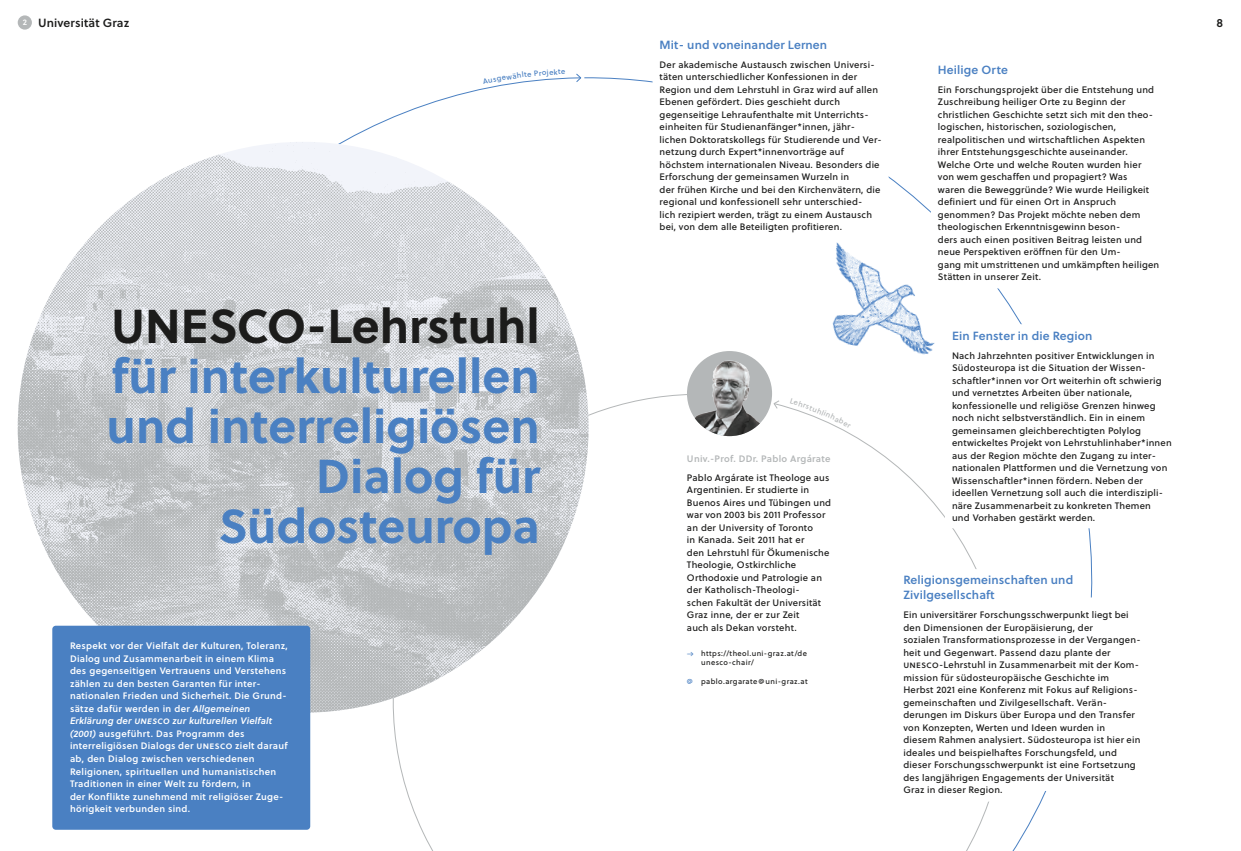
<style>
.page{position:relative;width:1241px;height:851px;background:#fff}
.page>*{position:absolute;margin:0;border:0;box-sizing:border-box;transform-origin:0 0}
.HL_38_40_RB{font:700 47.5px/50px "Soleil";color:#4a80c2;text-align:right}
.HL_38_40_RB-2{font:700 47.5px "Soleil";color:#1c1c1b}
.Projekt_ÜS{font:11.88px/15.6px "Soleil Sb";letter-spacing:.01em;color:#4a80c2}
.UNIVERSITÄT{font:11.88px "Soleil Sb";letter-spacing:.01em;color:#1c1c1b}
.Copy_7_5_10_20{font:9.38px/12.5px "Soleil Bk";letter-spacing:.02em;color:#1c1c1b}
.einleitung{font:9.38px/12.5px "Soleil Sb";letter-spacing:.03em;color:#fff}
.Copy_7_5_10_20-2{font:9.38px "Soleil Sb";letter-spacing:.03em;color:#b4b7b8}
.t1{font:8.12px "Soleil Sb";color:#fff}
.captions_6_7_5_50_bl{font:7.5px/9.4px "Soleil Bk";letter-spacing:.05em;color:#1c1c1b}
.s1{font-style:italic}
.s2{color:#4a80c2}
</style>
<div class="page">
<svg style="left:575px;top:73px;width:6px;height:9px"></svg>
<img style="left:18px;top:142px;width:570px;height:570px;border-radius:285px">
<div style="left:18px;top:15px;width:14px;height:15px;background:#b4b7b8;border-radius:50%"></div>
<img style="left:832px;top:242px;width:103px;height:113px">
<div style="left:52px;top:625px;width:258px;height:204px;background:#4a80c2;border-radius:4px"></div>
<img style="left:687px;top:356px;width:85px;height:80px">
<svg style="left:789px;top:407px;width:51px;height:21px"></svg>
<svg style="left:507px;top:77px;width:58px;height:7px"></svg>
<p class="t1" style="left:23px;top:16px;width:6px">2</p>
<p class="UNIVERSITÄT" style="left:38px;top:14px;width:93px">Universität Graz</p>
<p class="HL_38_40_RB-2" style="left:111px;top:289px;width:430px">UNESCO-Lehrstuhl</p>
<p class="HL_38_40_RB" style="left:111px;top:349px;width:430px">für interkulturellen</p>
<p class="HL_38_40_RB" style="left:107px;top:399px;width:434px">und interreligiösen<br>Dialog für<br>Südosteuropa</p>
<p class="einleitung" style="left:70px;top:639px;width:219px">Respekt vor der Vielfalt der Kulturen, Toleranz, Dialog und Zusammenarbeit in einem Klima des gegenseitigen Vertrauens und Verstehens zählen zu den besten Garanten für inter&shy;nationalen Frieden und Sicherheit. Die Grund&shy;sätze dafür werden in der <span class="s1">Allgemeinen Erklärung der unesco zur kulturellen Vielfalt (2001)</span> ausgeführt. Das Programm des interreligiösen Dialogs der unesco zielt darauf ab, den Dialog zwischen verschiedenen Religionen, spirituellen und humanistischen Traditionen in einer Welt zu fördern, in<br>der Konflikte zunehmend mit religiöser Zuge&shy;hörigkeit verbunden sind.</p>
<p class="Projekt_ÜS" style="left:659px;top:36px;width:169px">Mit- und voneinander Lernen</p>
<p class="Copy_7_5_10_20" style="left:659px;top:58px;width:223px">Der akademische Austausch zwischen Universi&shy;täten unterschiedlicher Konfessionen in der Region und dem Lehrstuhl in Graz wird auf allen Ebenen gefördert. Dies geschieht durch gegenseitige Lehraufenthalte mit Unterrichts&shy;einheiten für Studienanfänger*innen, jähr&shy;lichen Doktoratskollegs für Studierende und Ver&shy;netzung durch Expert*innenvorträge auf höchstem internationalen Niveau. Besonders die Erforschung der gemeinsamen Wurzeln in<br>der frühen Kirche und bei den Kirchenvätern, die regional und konfessionell sehr unterschied-<br>lich rezipiert werden, trägt zu einem Austausch bei, von dem alle Beteiligten profitieren.</p>
<p class="Copy_7_5_10_20-2" style="left:687px;top:451px;width:145px">Univ.-Prof. DDr. Pablo Argárate</p>
<p class="Copy_7_5_10_20" style="left:687px;top:470px;width:146px">Pablo Argárate ist Theologe aus<br>Argentinien. Er studierte in<br>Buenos Aires und Tübingen und war von 2003 bis 2011 Professor an der University of Toronto<br>in Kanada. Seit 2011 hat er<br>den Lehrstuhl für Ökumenische<br>Theologie, Ostkirchliche<br>Orthodoxie und Patrologie an der Katholisch-Theologi-<br>schen Fakultät der Universität<br>Graz inne, der er zur Zeit<br>auch als Dekan vorsteht.</p>
<p class="captions_6_7_5_50_bl" style="left:701px;top:648px;width:107px;text-indent:-14px"><span class="s2">→</span> https://theol.uni-graz.at/de unesco-chair/</p>
<p class="captions_6_7_5_50_bl" style="left:687px;top:676px;width:122px"><span class="s2">@</span> pablo.argarate@uni-graz.at</p>
<p class="Projekt_ÜS" style="left:937px;top:61px;width:71px">Heilige Orte</p>
<p class="Copy_7_5_10_20" style="left:937px;top:83px;width:223px">Ein Forschungsprojekt über die Entstehung und Zuschreibung heiliger Orte zu Beginn der christlichen Geschichte setzt sich mit den theo&shy;logischen, historischen, soziologischen, realpolitischen und wirtschaftlichen Aspekten ihrer Entstehungsgeschichte auseinander.<br>Welche Orte und welche Routen wurden hier von wem geschaffen und propagiert? Was<br>waren die Beweggründe? Wie wurde Heiligkeit definiert und für einen Ort in Anspruch genommen? Das Projekt möchte neben dem theologischen Erkenntnisgewinn beson-<br>ders auch einen positiven Beitrag leisten und neue Perspektiven eröffnen für den Um-<br>gang mit umstrittenen und umkämpften heiligen Stätten in unserer Zeit.</p>
<p class="Projekt_ÜS" style="left:951px;top:327px;width:142px">Ein Fenster in die Region</p>
<p class="Copy_7_5_10_20" style="left:951px;top:348px;width:211px">Nach Jahrzehnten positiver Entwicklungen in Südosteuropa ist die Situation der Wissen&shy;schaftler*innen vor Ort weiterhin oft schwierig und vernetztes Arbeiten über nationale, konfessionelle und religiöse Grenzen hinweg noch nicht selbstverständlich. Ein in einem gemeinsamen gleichberechtigten Polylog</p>
<p class="Copy_7_5_10_20" style="left:951px;top:436px;width:221px">entwickeltes Projekt von Lehrstuhlinhaber*innen aus der Region möchte den Zugang zu inter&shy;nationalen Plattformen und die Vernetzung von Wissenschaftler*innen fördern. Neben der ideellen Vernetzung soll auch die interdiszipli&shy;näre Zusammenarbeit zu konkreten Themen<br>und Vorhaben gestärkt werden.</p>
<p class="Projekt_ÜS" style="left:903px;top:571px;width:171px">Religionsgemeinschaften und<br>Zivilgesellschaft</p>
<p class="Copy_7_5_10_20" style="left:903px;top:608px;width:238px">Ein universitärer Forschungsschwerpunkt liegt bei den Dimensionen der Europäisierung, der<br>sozialen Transformationsprozesse in der Vergangen&shy;heit und Gegenwart. Passend dazu plante der unesco-Lehrstuhl in Zusammenarbeit mit der Kom&shy;mission für südosteuropäische Geschichte im Herbst 2021 eine Konferenz mit Fokus auf Religions&shy;gemeinschaften und Zivilgesellschaft. Verän&shy;derungen im Diskurs über Europa und den Transfer von Konzepten, Werten und Ideen wurden in<br>diesem Rahmen analysiert. Südosteuropa ist hier ein ideales und beispielhaftes Forschungsfeld, und dieser Forschungsschwerpunkt ist eine Fortsetzung des langjährigen Engagements der Universität<br>Graz in dieser Region.</p>
<p class="UNIVERSITÄT" style="left:1216px;top:14px;width:8px">8</p>
</div>
